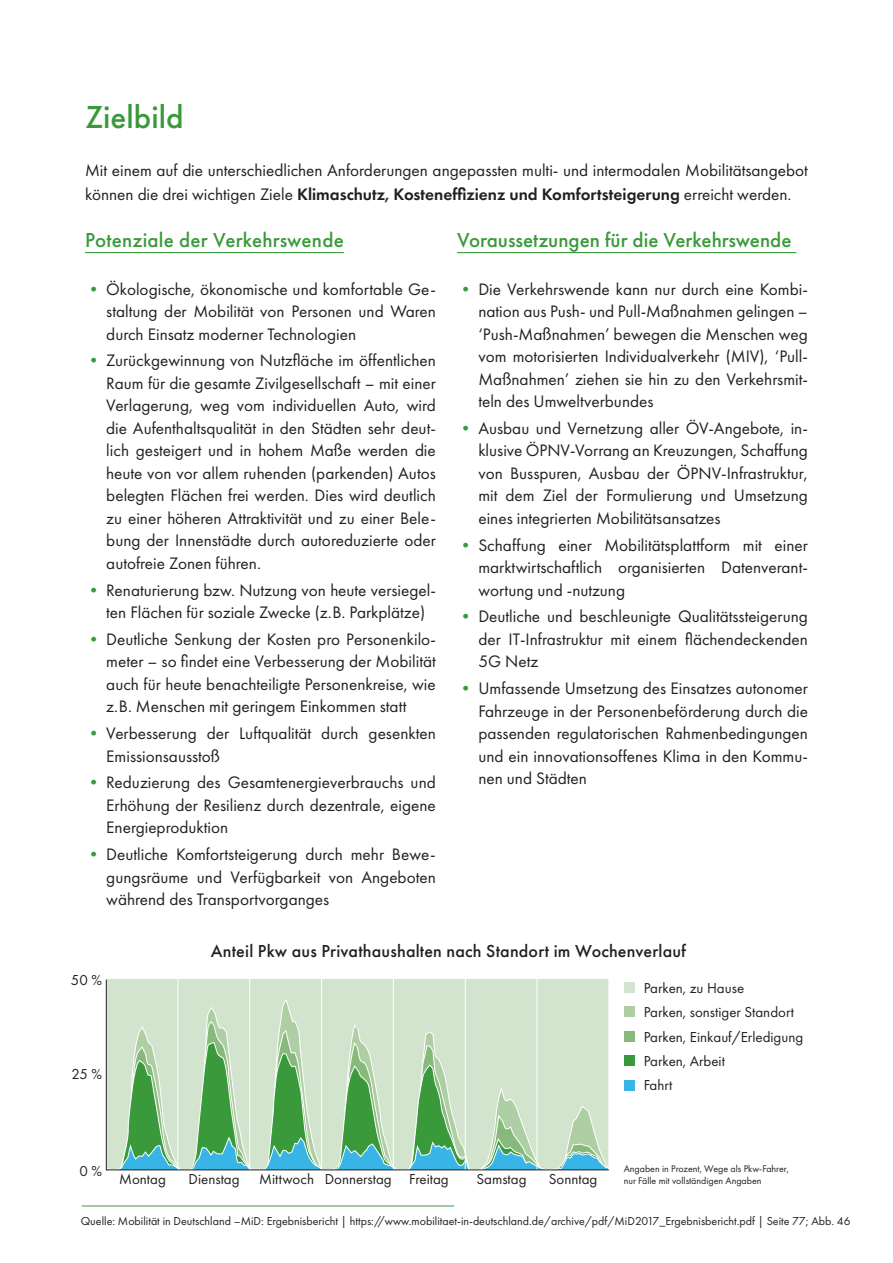
<style>
.page{position:relative;width:893px;height:1263px;background:#fff}
.page>*{position:absolute;margin:0;border:0;box-sizing:border-box;transform-origin:0 0}
.t1{font:500 33px "Futura PT";color:#3a9a3b}
.t2{font:500 21px "Futura PT";color:#3a9a3b}
.t3{font:500 18px "Futura PT";letter-spacing:.01em;color:#231f20}
.t4{font:17.25px/22.5px "Futura PT";color:#231f20;text-align:justify}
.t5{font:15px/24.5px "Futura PT";color:#231f20}
.t6{font:12px "Futura PT";color:#231f20}
.t7{font:9.9px "Futura PT";color:#231f20}
.s1{font-weight:600}
.s2{color:#3a9a3b}
</style>
<div class="page">
<div style="left:106px;top:980px;width:502px;height:190px;background:#d2e4cd"></div>
<svg style="left:177px;top:1000px;width:360px;height:22px"></svg>
<svg style="left:136px;top:1022px;width:401px;height:20px"></svg>
<svg style="left:127px;top:1042px;width:469px;height:95px"></svg>
<svg style="left:107px;top:1137px;width:501px;height:32px"></svg>
<hr style="left:178px;top:957px;width:1px;height:216px;background:#fff">
<hr style="left:249px;top:957px;width:1px;height:216px;background:#fff">
<hr style="left:321px;top:957px;width:1px;height:216px;background:#fff">
<hr style="left:393px;top:957px;width:1px;height:216px;background:#fff">
<hr style="left:465px;top:957px;width:1px;height:216px;background:#fff">
<hr style="left:537px;top:957px;width:1px;height:216px;background:#fff">
<hr style="left:106px;top:980px;width:1px;height:190px;background:#231f20">
<hr style="left:106px;top:1169px;width:503px;height:1px;background:#231f20">
<div style="left:624px;top:981px;width:11px;height:11px;background:#d2e4cd"></div>
<div style="left:624px;top:1006px;width:11px;height:11px;background:#aecea3"></div>
<div style="left:624px;top:1080px;width:11px;height:11px;background:#39b4e7"></div>
<div style="left:624px;top:1031px;width:11px;height:11px;background:#88b97c"></div>
<div style="left:624px;top:1055px;width:11px;height:11px;background:#3a9a3b"></div>
<hr style="left:85px;top:252px;width:259px;height:1px;background:#3a9a3b">
<hr style="left:457px;top:252px;width:339px;height:1px;background:#3a9a3b">
<hr style="left:82px;top:1205px;width:372px;height:1px;background:#3a9a3b">
<h1 class="t1" style="left:85px;top:97px;width:100px">Zielbild</h1>
<p class="t4" style="left:85px;top:158px;width:724px;line-height:24px">Mit einem auf die unterschiedlichen Anforderungen angepassten multi- und intermodalen Mobilitätsangebot können die drei wichtigen Ziele <span class="s1">Klimaschutz, Kosteneffizienz und Komfortsteigerung</span> erreicht werden.</p>
<p class="t2" style="left:85px;top:227px;width:260px">Potenziale der Verkehrswende</p>
<p class="t4" style="left:106px;top:277px;width:331px;text-indent:-21px"><span class="s2">•</span> Ökologische, ökonomische und komfortable Ge&shy;staltung der Mobilität von Personen und Waren durch Einsatz moderner Technologien</p>
<p class="t4" style="left:106px;top:349px;width:331px;text-indent:-21px"><span class="s2">•</span> Zurückgewinnung von Nutzfläche im öffentlichen Raum für die gesamte Zivilgesellschaft – mit einer Verlagerung, weg vom individuellen Auto, wird die Aufenthaltsqualität in den Städten sehr deut&shy;lich gesteigert und in hohem Maße werden die heute von vor allem ruhenden (parkenden) Autos belegten Flächen frei werden. Dies wird deutlich zu einer höheren Attraktivität und zu einer Bele&shy;bung der Innenstädte durch autoreduzierte oder autofreie Zonen führen.</p>
<p class="t4" style="left:106px;top:578px;width:331px;text-indent:-21px"><span class="s2">•</span> Renaturierung bzw. Nutzung von heute versiegel&shy;ten Flächen für soziale Zwecke (z.B. Parkplätze)</p>
<p class="t4" style="left:106px;top:628px;width:331px;text-indent:-21px"><span class="s2">•</span> Deutliche Senkung der Kosten pro Personenkilo&shy;meter – so findet eine Verbesserung der Mobilität auch für heute benachteiligte Personenkreise, wie z.B. Menschen mit geringem Einkommen statt</p>
<p class="t4" style="left:106px;top:722px;width:331px;text-indent:-21px"><span class="s2">•</span> Verbesserung der Luftqualität durch gesenkten<br>Emissionsausstoß</p>
<p class="t4" style="left:106px;top:771px;width:331px;text-indent:-21px"><span class="s2">•</span> Reduzierung des Gesamtenergieverbrauchs und Erhöhung der Resilienz durch dezentrale, eigene Energieproduktion</p>
<p class="t4" style="left:106px;top:843px;width:331px;text-indent:-21px"><span class="s2">•</span> Deutliche Komfortsteigerung durch mehr Bewe&shy;gungsräume und Verfügbarkeit von Angeboten während des Transportvorganges</p>
<p class="t2" style="left:457px;top:227px;width:336px">Voraussetzungen für die Verkehrswende</p>
<p class="t4" style="left:478px;top:277px;width:331px;text-indent:-21px"><span class="s2">•</span> Die Verkehrswende kann nur durch eine Kombi&shy;nation aus Push- und Pull-Maßnahmen gelingen – ‘Push-Maßnahmen’ bewegen die Menschen weg vom motorisierten Individualverkehr (MIV), ‘Pull-Maßnahmen’ ziehen sie hin zu den Verkehrsmit&shy;teln des Umweltverbundes</p>
<p class="t4" style="left:478px;top:417px;width:331px;text-indent:-21px"><span class="s2">•</span> Ausbau und Vernetzung aller ÖV-Angebote, in&shy;klusive ÖPNV-Vorrang an Kreuzungen, Schaffung von Busspuren, Ausbau der ÖPNV-Infrastruktur, mit dem Ziel der Formulierung und Umsetzung eines integrierten Mobilitätsansatzes</p>
<p class="t4" style="left:478px;top:533px;width:331px;text-indent:-21px"><span class="s2">•</span> Schaffung einer Mobilitätsplattform mit einer marktwirtschaftlich organisierten Datenverant&shy;wortung und -nutzung</p>
<p class="t4" style="left:478px;top:605px;width:331px;text-indent:-21px"><span class="s2">•</span> Deutliche und beschleunigte Qualitätssteigerung der IT-Infrastruktur mit einem flächendeckenden 5G Netz</p>
<p class="t4" style="left:478px;top:677px;width:331px;text-indent:-21px"><span class="s2">•</span> Umfassende Umsetzung des Einsatzes autonomer Fahrzeuge in der Personenbeförderung durch die passenden regulatorischen Rahmenbedingungen und ein innovationsoffenes Klima in den Kommu&shy;nen und Städten</p>
<p class="t5" style="left:71px;top:967px;width:33px">50 %</p>
<p class="t5" style="left:71px;top:1061px;width:32px">25 %</p>
<p class="t3" style="left:211px;top:940px;width:477px">Anteil Pkw aus Privathaushalten nach Standort im Wochenverlauf</p>
<p class="t5" style="left:644px;top:975px;width:161px">Parken, zu Hause<br>Parken, sonstiger Standort<br>Parken, Einkauf/Erledigung<br>Parken, Arbeit<br>Fahrt</p>
<p class="t5" style="left:79px;top:1158px;width:24px">0 %</p>
<p class="t7" style="left:624px;top:1162px;width:167px">Angaben in Prozent, Wege als Pkw-Fahrer,</p>
<p class="t5" style="left:189px;top:1166px;width:52px">Dienstag</p>
<p class="t5" style="left:259px;top:1166px;width:191px">Mittwoch Donnerstag Freitag</p>
<p class="t5" style="left:476px;top:1166px;width:52px">Samstag</p>
<p class="t5" style="left:549px;top:1166px;width:50px">Sonntag</p>
<p class="t5" style="left:119px;top:1166px;width:48px">Montag</p>
<p class="t7" style="left:624px;top:1174px;width:139px">nur Fälle mit vollständigen Angaben</p>
<p class="t6" style="left:81px;top:1214px;width:771px">Quelle: Mobilität in Deutschland –MiD: Ergebnisbericht | https://www.mobilitaet-in-deutschland.de/archive/pdf/MiD2017_Ergebnisbericht.pdf | Seite 77; Abb. 46</p>
</div>
